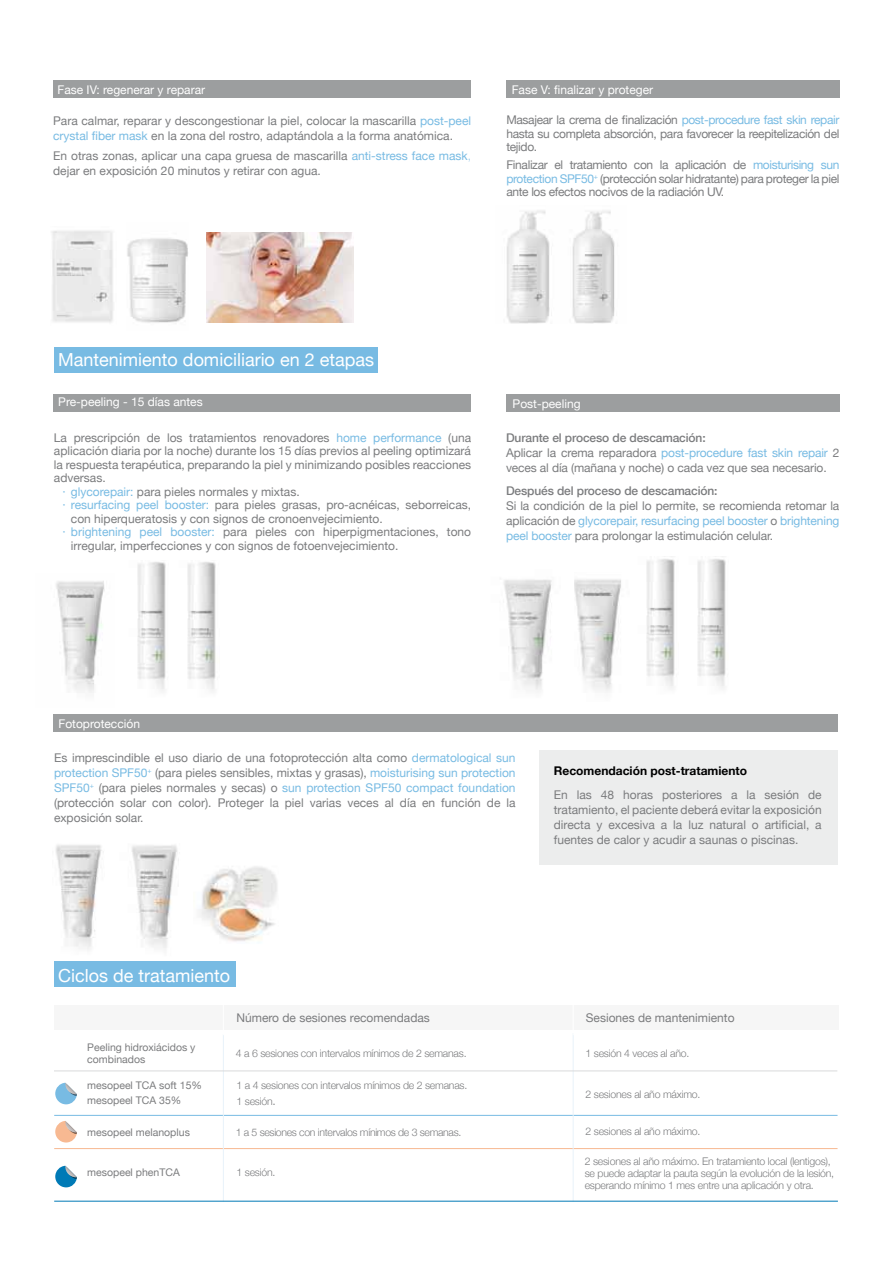
<style>
.page{position:relative;width:893px;height:1263px;background:#fff}
.page>*{position:absolute;margin:0;border:0;box-sizing:border-box;transform-origin:0 0}
.t1{font:18px "Helvetica Neue";color:#fff}
.t2{font:12px/15px "Helvetica Neue";color:#7b7c7e;text-align:justify}
.t3{font:12px "Helvetica Neue";color:#fff}
.t4{font:500 12px "Helvetica Neue";letter-spacing:-.01em;color:#7b7c7e}
.t5{font:700 12px "Helvetica Neue";color:#000}
.t6{font:300 10.5px/12px "Helvetica Neue";letter-spacing:-.02em;color:#7b7c7e}
.t7{font:10.5px/12px "Helvetica Neue";color:#7b7c7e}
.s1{color:#78bbe3}
.s2{color:#aed3ed}
.s3{font-family:"Helvetica";color:#78bbe3}
.s4{font-weight:500}
.s5{font-size:12px}
</style>
<div class="page">
<div style="left:54px;top:1005px;width:785px;height:25px;background:#f6f6f6"></div>
<img style="left:137px;top:562px;width:29px;height:129px">
<img style="left:187px;top:562px;width:29px;height:129px">
<img style="left:574px;top:579px;width:47px;height:113px">
<img style="left:646px;top:556px;width:29px;height:132px">
<img style="left:697px;top:556px;width:29px;height:132px">
<img style="left:54px;top:845px;width:66px;height:117px">
<img style="left:120px;top:845px;width:84px;height:117px">
<img style="left:194px;top:857px;width:83px;height:90px">
<img style="left:56px;top:581px;width:49px;height:112px">
<img style="left:504px;top:579px;width:48px;height:111px">
<div style="left:54px;top:80px;width:417px;height:18px;background:#9c9e9f"></div>
<div style="left:506px;top:80px;width:333px;height:18px;background:#9c9e9f"></div>
<img style="left:207px;top:232px;width:146px;height:90px">
<div style="left:53px;top:394px;width:418px;height:18px;background:#9c9e9f"></div>
<div style="left:54px;top:347px;width:324px;height:25px;background:#78bbe3"></div>
<div style="left:539px;top:750px;width:299px;height:114px;background:#eceded"></div>
<div style="left:506px;top:394px;width:333px;height:18px;background:#9c9e9f"></div>
<div style="left:54px;top:714px;width:784px;height:18px;background:#9c9e9f"></div>
<div style="left:54px;top:962px;width:182px;height:25px;background:#78bbe3"></div>
<img style="left:127px;top:238px;width:61px;height:85px">
<img style="left:51px;top:230px;width:63px;height:93px">
<img style="left:507px;top:210px;width:108px;height:114px">
<hr style="left:54px;top:1148px;width:783px;height:1px;background:#f7b992">
<hr style="left:54px;top:1115px;width:783px;height:1px;background:#78bbe3">
<hr style="left:573px;top:1033px;width:1px;height:168px;background:#e8f2fa">
<hr style="left:223px;top:1034px;width:1px;height:167px;background:#e8f2fa">
<hr style="left:223px;top:998px;width:1px;height:37px;background:#fff">
<hr style="left:573px;top:998px;width:1px;height:37px;background:#fff">
<hr style="left:54px;top:1201px;width:784px;height:1px;background:#007ab6">
<svg style="left:55px;top:1083px;width:22px;height:21px"></svg>
<svg style="left:55px;top:1121px;width:22px;height:21px"></svg>
<svg style="left:55px;top:1166px;width:22px;height:21px"></svg>
<hr style="left:54px;top:1070px;width:783px;height:1px;background:#d9dadb">
<p class="t3" style="left:57px;top:82px;width:149px">Fase IV: regenerar y reparar</p>
<p class="t2" style="left:53px;top:114px;width:419px">Para calmar, reparar y descongestionar la piel, colocar la mascarilla <span class="s1">post-peel crystal fiber mask</span> en la zona del rostro, adaptándola a la forma anatómica.</p>
<p class="t2" style="left:53px;top:148px;width:419px">En otras zonas, aplicar una capa gruesa de mascarilla <span class="s1">anti-stress face mask</span><span class="s2">, </span>dejar en exposición 20 minutos y retirar con agua.</p>
<p class="t3" style="left:512px;top:82px;width:143px">Fase V: finalizar y proteger</p>
<p class="t2" style="left:506px;top:113px;width:334px;line-height:13.5px">Masajear la crema de finalización <span class="s1">post-procedure fast skin repair </span>hasta su completa absorción, para favorecer la reepitelización del tejido.</p>
<p class="t2" style="left:506px;top:158px;width:334px;line-height:13.5px">Finalizar el tratamiento con la aplicación de <span class="s1">moisturising sun protection SPF50</span><sup>+</sup> (protección solar hidratante) para proteger la piel ante los efectos nocivos de la radiación UV.</p>
<h1 class="t1" style="left:58px;top:349px;width:317px">Mantenimiento domiciliario en 2 etapas</h1>
<p class="t3" style="left:58px;top:395px;width:146px">Pre-peeling - 15 días antes</p>
<p class="t2" style="left:54px;top:430px;width:419px">La prescripción de los tratamientos renovadores <span class="s1">home performance</span> (una</p>
<p class="t2" style="left:54px;top:443px;width:419px">aplicación diaria por la noche) durante los 15 días previos al peeling optimizará</p>
<p class="t2" style="left:54px;top:457px;width:419px">la respuesta terapéutica, preparando la piel y minimizando posibles reacciones</p>
<p class="t2" style="left:54px;top:470px;width:53px">adversas.</p>
<p class="t2" style="left:62px;top:484px;width:239px"><span class="s3">·</span> <span class="s1">glycorepair:</span> para pieles normales y mixtas.</p>
<p class="t2" style="left:62px;top:497px;width:410px"><span class="s3">·</span> <span class="s1">resurfacing peel booster:</span> para pieles grasas, pro-acnéicas, seborreicas,</p>
<p class="t2" style="left:71px;top:511px;width:313px">con hiperqueratosis y con signos de cronoenvejecimiento.</p>
<p class="t2" style="left:62px;top:524px;width:410px"><span class="s3">·</span> <span class="s1">brightening peel booster:</span> para pieles con hiperpigmentaciones, tono</p>
<p class="t2" style="left:71px;top:538px;width:329px">irregular, imperfecciones y con signos de fotoenvejecimiento.</p>
<p class="t3" style="left:513px;top:397px;width:70px">Post-peeling</p>
<p class="t2" style="left:506px;top:430px;width:335px;text-align:left"><span class="s4">Durante el proceso de descamación:<br></span>Aplicar la crema reparadora <span class="s1">post-procedure fast skin repair</span> 2 veces al día (mañana y noche) o cada vez que sea necesario.</p>
<p class="t4" style="left:506px;top:484px;width:213px">Después del proceso de descamación:</p>
<p class="t2" style="left:506px;top:498px;width:335px">Si la condición de la piel lo permite, se recomienda retomar la aplicación de <span class="s1">glycorepair, resurfacing peel booster</span> o <span class="s1">brightening peel booster</span> para prolongar la estimulación celular.</p>
<p class="t3" style="left:58px;top:716px;width:83px">Fotoprotección</p>
<p class="t2" style="left:54px;top:750px;width:463px">Es imprescindible el uso diario de una fotoprotección alta como <span class="s1">dermatological sun protection SPF50</span><sup>+</sup> (para pieles sensibles, mixtas y grasas), <span class="s1">moisturising sun protection SPF50</span><sup>+</sup> (para pieles normales y secas) o <span class="s1">sun protection SPF50 compact foundation </span>(protección solar con color). Proteger la piel varias veces al día en función de la exposición solar.</p>
<p class="t5" style="left:554px;top:763px;width:195px">Recomendación post-tratamiento</p>
<p class="t2" style="left:554px;top:787px;width:269px">En las 48 horas posteriores a la sesión de tratamiento, el paciente deberá evitar la exposición directa y excesiva a la luz natural o artificial, a fuentes de calor y acudir a saunas o piscinas.</p>
<h1 class="t1" style="left:58px;top:964px;width:174px">Ciclos de tratamiento</h1>
<p class="t7" style="left:87px;top:1041px;width:110px">Peeling hidroxiácidos y combinados</p>
<p class="t7" style="left:87px;top:1077px;width:116px;line-height:15px">mesopeel TCA soft 15% mesopeel TCA 35%</p>
<p class="t7" style="left:87px;top:1126px;width:104px">mesopeel melanoplus</p>
<p class="t7" style="left:87px;top:1166px;width:94px">mesopeel phenTCA</p>
<p class="t2" style="left:236px;top:1010px;width:195px">Número de sesiones recomendadas</p>
<p class="t2" style="left:586px;top:1010px;width:150px">Sesiones de mantenimiento</p>
<p class="t6" style="left:236px;top:1047px;width:232px">4 a 6 sesiones con intervalos mínimos de 2 semanas.</p>
<p class="t6" style="left:585px;top:1047px;width:105px">1 sesión 4 veces al año.</p>
<p class="t6" style="left:236px;top:1078px;width:232px;line-height:15.6px">1 a 4 sesiones con intervalos mínimos de 2 semanas.<br>1 sesión<span class="s5">.</span></p>
<p class="t6" style="left:585px;top:1088px;width:116px">2 sesiones al año máximo.</p>
<p class="t6" style="left:236px;top:1126px;width:227px">1 a 5 sesiones con intervalos mínimos de 3 semanas.</p>
<p class="t6" style="left:585px;top:1125px;width:116px">2 sesiones al año máximo.</p>
<p class="t6" style="left:236px;top:1166px;width:40px">1 sesión.</p>
<p class="t6" style="left:585px;top:1155px;width:251px">2 sesiones al año máximo. En tratamiento local (lentigos), se puede adaptar la pauta según la evolución de la lesión, esperando mínimo 1 mes entre una aplicación y otra.</p>
</div>
